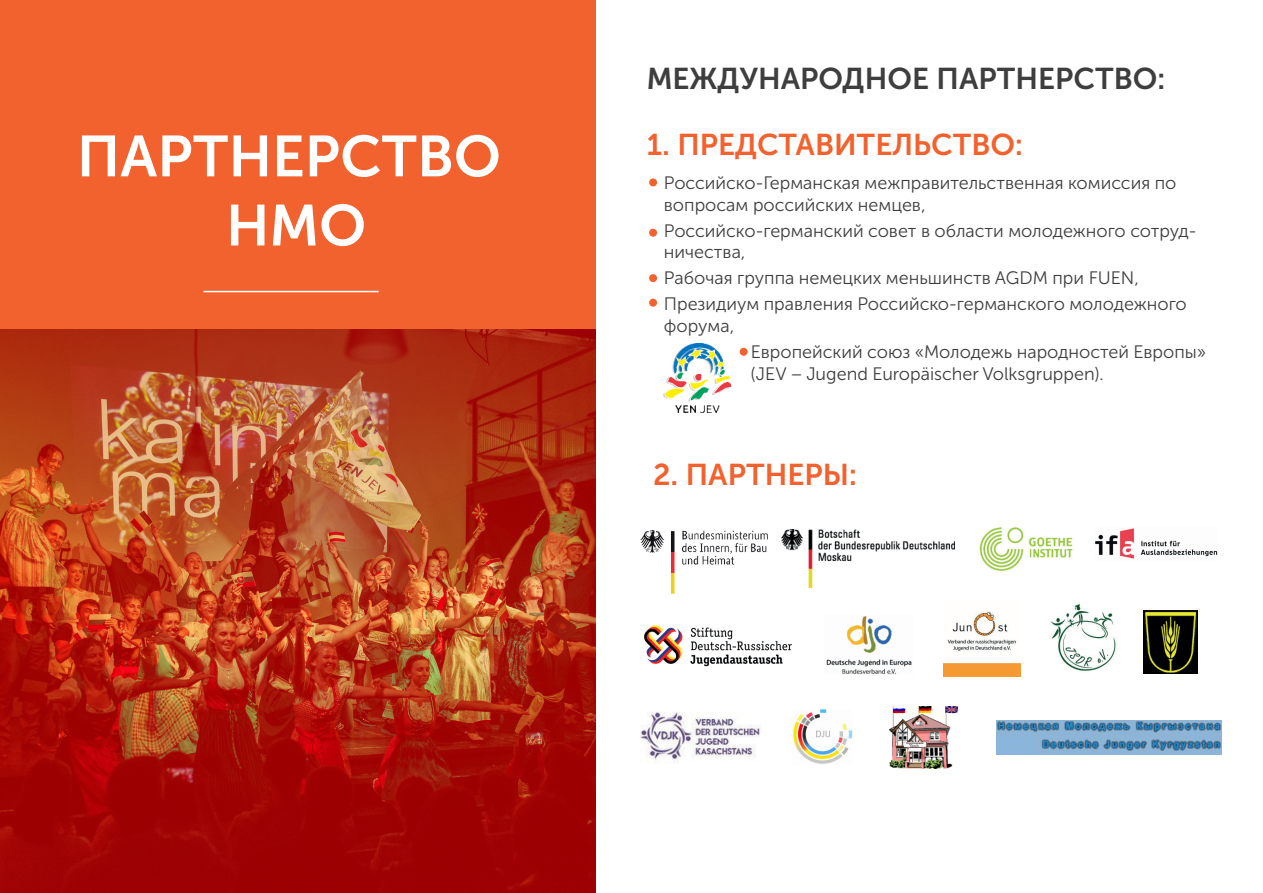
<style>
.page{position:relative;width:1263px;height:893px;background:#fff}
.page>*{position:absolute;margin:0;border:0;box-sizing:border-box;transform-origin:0 0}
.t1{font:57.6px/69.2px "Museo Sans Cyrl 700";color:#fff;text-align:center}
.t2{font:30px "Museo Sans Cyrl 700";color:#f2622f}
.t3{font:30px "Museo Sans Cyrl 700";color:#3e3e3f}
.t4{font:18px/21.6px "Museo Sans Cyrl 300";color:#3e3e3f}
</style>
<div class="page">
<div style="left:0;top:0;width:595px;height:893px;background:#f2622f"></div>
<hr style="left:203px;top:291px;width:176px;height:1px;background:#fff">
<img style="left:644px;top:625px;width:148px;height:42px">
<img style="left:1050px;top:604px;width:66px;height:67px">
<img style="left:826px;top:616px;width:86px;height:58px">
<img style="left:943px;top:611px;width:77px;height:66px">
<img style="left:996px;top:720px;width:226px;height:35px">
<img style="left:890px;top:706px;width:67px;height:62px">
<img style="left:793px;top:710px;width:59px;height:54px">
<div style="left:649px;top:178px;width:8px;height:8px;background:#f2622f;border-radius:50%"></div>
<div style="left:649px;top:229px;width:8px;height:8px;background:#f2622f;border-radius:50%"></div>
<div style="left:649px;top:274px;width:8px;height:8px;background:#f2622f;border-radius:50%"></div>
<div style="left:649px;top:299px;width:8px;height:8px;background:#f2622f;border-radius:50%"></div>
<div style="left:740px;top:348px;width:8px;height:8px;background:#f2622f;border-radius:50%"></div>
<img style="left:664px;top:343px;width:66px;height:69px">
<img style="left:640px;top:530px;width:127px;height:64px">
<img style="left:782px;top:530px;width:172px;height:57px">
<img style="left:1143px;top:611px;width:54px;height:63px">
<img style="left:1095px;top:528px;width:123px;height:31px">
<img style="left:979px;top:527px;width:94px;height:44px">
<img style="left:640px;top:712px;width:120px;height:51px">
<img style="left:0;top:330px;width:595px;height:563px">
<h1 class="t1" style="left:77px;top:122px;width:426px">ПАРТНЕРСТВО<br>НМО</h1>
<h2 class="t3" style="left:647px;top:62px;width:520px">МЕЖДУНАРОДНОЕ ПАРТНЕРСТВО:</h2>
<h2 class="t2" style="left:647px;top:128px;width:378px">1. ПРЕДСТАВИТЕЛЬСТВО:</h2>
<p class="t4" style="left:664px;top:172px;width:514px">Российско-Германская межправительственная комиссия по вопросам российских немцев,</p>
<p class="t4" style="left:664px;top:220px;width:534px">Российско-германский совет в области молодежного сотруд&shy;ничества,</p>
<p class="t4" style="left:664px;top:265px;width:524px;line-height:26.1px">Рабочая группа немецких меньшинств AGDM при FUEN,<br>Президиум правления Российско-германского молодежного</p>
<p class="t4" style="left:664px;top:315px;width:72px">форума,</p>
<p class="t4" style="left:751px;top:341px;width:457px">Европейский союз «Молодежь народностей Европы» (JEV – Jugend Europäischer Volksgruppen).</p>
<h2 class="t2" style="left:653px;top:458px;width:205px">2. ПАРТНЕРЫ:</h2>
</div>
